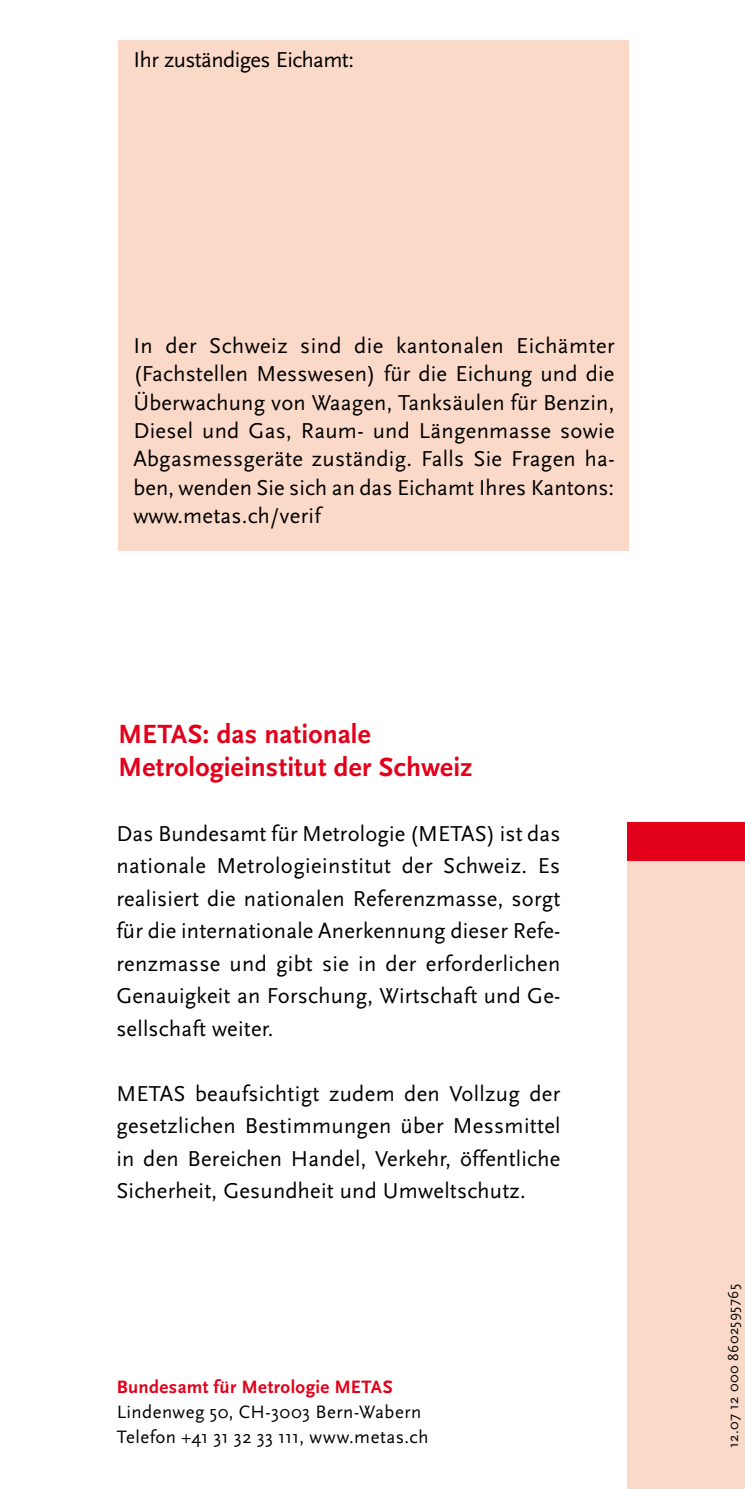
<style>
.page{position:relative;width:745px;height:1489px;background:#fff}
.page>*{position:absolute;margin:0;border:0;box-sizing:border-box;transform-origin:0 0}
.t1{font:700 27.5px/32.5px "Scala Sans";letter-spacing:.005em;color:#e2001a}
.t2{font:22.5px/32.5px "Scala Sans";letter-spacing:.01em;color:#000;text-align:justify}
.t3{font:22.5px "Scala Sans";letter-spacing:-.025em;color:#000}
.t4{font:18.75px/25px "Scala Sans";letter-spacing:.025em;color:#000}
.t5{font:700 18.75px "Scala Sans";letter-spacing:.02em;color:#e2001a}
.t6{font:15px "Scala Sans";letter-spacing:.03em;color:#000}
</style>
<div class="page">
<div style="left:626px;top:852px;width:118px;height:636px;background:#fbd9c9"></div>
<div style="left:626px;top:822px;width:118px;height:39px;background:#e2001a"></div>
<div style="left:118px;top:40px;width:510px;height:510px;background:#fbd9c9"></div>
<p class="t3" style="left:133px;top:47px;width:222px">Ihr zuständiges Eichamt:</p>
<p class="t2" style="left:133px;top:332px;width:482px;line-height:28.2px">In der Schweiz sind die kantonalen Eichämter (Fachstellen Messwesen) für die Eichung und die Überwachung von Waagen, Tanksäulen für Benzin, Diesel und Gas, Raum- und Längenmasse sowie Abgasmessgeräte zuständig. Falls Sie Fragen ha&shy;ben, wenden Sie sich an das Eichamt Ihres Kantons: www.metas.ch/verif</p>
<p class="t1" style="left:118px;top:718px;width:355px">METAS: das nationale<br>Metrologieinstitut der Schweiz</p>
<p class="t2" style="left:116px;top:817px;width:445px">Das Bundesamt für Metrologie (METAS) ist das nationale Metrologieinstitut der Schweiz. Es realisiert die nationalen Referenzmasse, sorgt für die internationale Anerkennung dieser Refe&shy;renzmasse und gibt sie in der erforderlichen Genauigkeit an Forschung, Wirtschaft und Ge&shy;sellschaft weiter.</p>
<p class="t2" style="left:116px;top:1077px;width:445px">METAS beaufsichtigt zudem den Vollzug der gesetzlichen Bestimmungen über Messmittel in den Bereichen Handel, Verkehr, öffentliche Sicherheit, Gesundheit und Umweltschutz.</p>
<p class="t5" style="left:117px;top:1376px;width:277px">Bundesamt für Metrologie METAS</p>
<p class="t4" style="left:117px;top:1399px;width:313px">Lindenweg 50, CH-3003 Bern-Wabern<br>Telefon +41 31 32 33 111, www.metas.ch</p>
<p class="t6" style="left:724px;top:1447px;width:165px;rotate:-90deg">12.07 12 000 8602595765</p>
</div>
